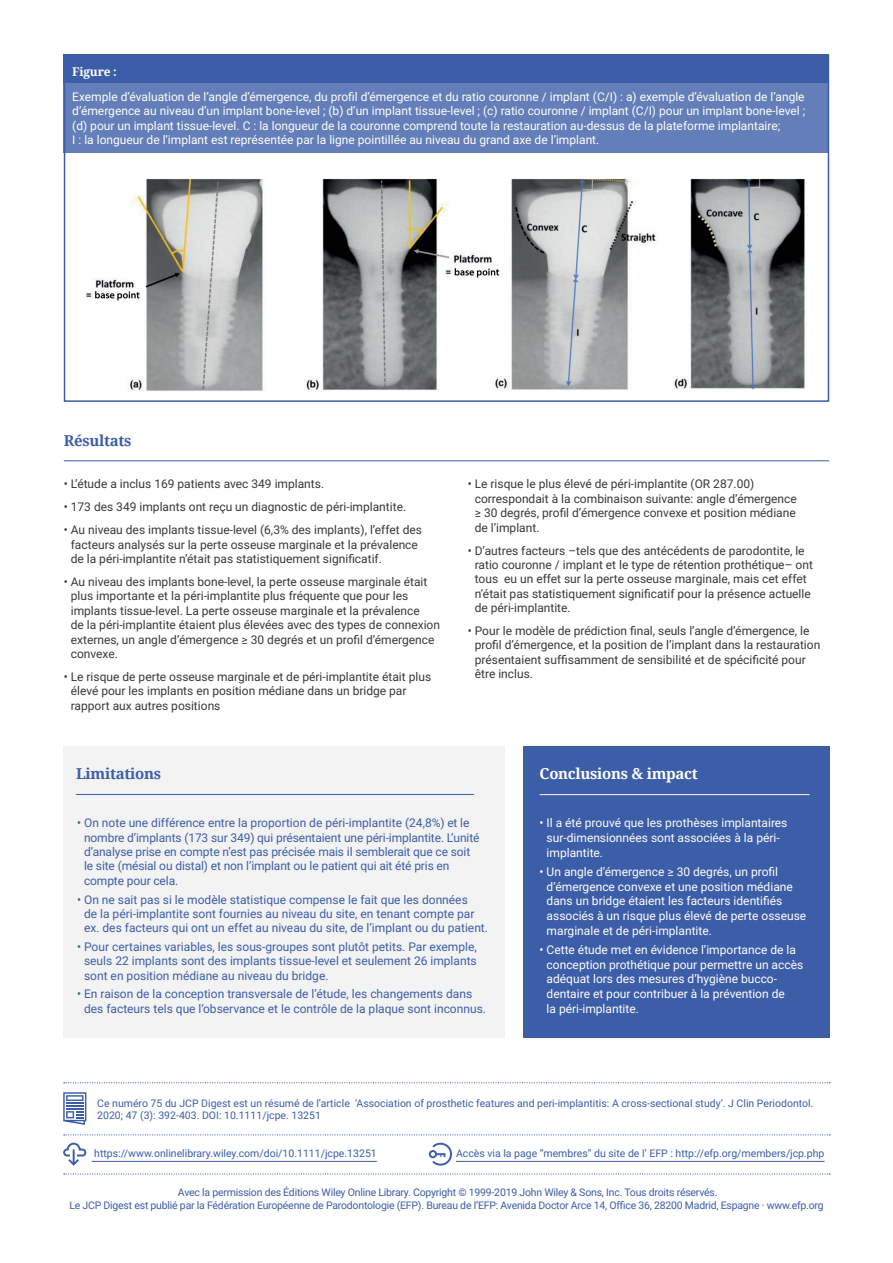
<style>
.page{position:relative;width:893px;height:1263px;background:#fff}
.page>*{position:absolute;margin:0;border:0;box-sizing:border-box;transform-origin:0 0}
.t1{font:700 15px "Noto Serif";letter-spacing:-.02em;color:#3c5da8}
.t2{font:700 15px "Noto Serif";letter-spacing:-.02em;color:#fff}
.t3{font:12px/14.4px "Roboto";color:#363838}
.t4{font:12px/14.7px "Roboto";color:#fff}
.t5{font:12px/14.4px "Roboto";color:#3c5da8}
.t6{font:700 12px "Noto Serif";letter-spacing:-.02em;color:#fff}
.t7{font:10.5px/12.6px "Roboto";letter-spacing:-.01em;color:#3c5da8}
</style>
<div class="page">
<div style="left:64px;top:55px;width:765px;height:29px;background:#3c5da8"></div>
<div style="left:64px;top:83px;width:765px;height:70px;background:#637eb9"></div>
<svg style="left:64px;top:1173px;width:766px;height:1px"></svg>
<svg style="left:64px;top:1082px;width:766px;height:1px"></svg>
<svg style="left:63px;top:1092px;width:23px;height:33px"></svg>
<svg style="left:64px;top:1134px;width:766px;height:1px"></svg>
<hr style="left:92px;top:1161px;width:285px;height:1px;background:#3c5da8">
<svg style="left:63px;top:1142px;width:24px;height:24px"></svg>
<hr style="left:64px;top:460px;width:765px;height:1px;background:#3c5da8">
<div style="left:64px;top:746px;width:441px;height:291px;background:#f3f3f3"></div>
<hr style="left:76px;top:794px;width:398px;height:1px;background:#3c5da8">
<div style="left:523px;top:746px;width:306px;height:291px;background:#3c5da8"></div>
<hr style="left:540px;top:794px;width:269px;height:1px;background:#fff">
<hr style="left:456px;top:1161px;width:368px;height:1px;background:#3c5da8">
<svg style="left:429px;top:1142px;width:23px;height:24px"></svg>
<img style="left:85px;top:178px;width:720px;height:213px">
<div style="left:64px;top:54px;width:765px;height:348px;border:2px solid #3c5da8"></div>
<p class="t6" style="left:72px;top:63px;width:46px">Figure :</p>
<p class="t4" style="left:72px;top:89px;width:734px">Exemple d’évaluation de l’angle d’émergence, du profil d’émergence et du ratio couronne / implant (C/I) : a) exemple d’évaluation de l’angle d’émergence au niveau d’un implant bone-level ; (b) d’un implant tissue-level ; (c) ratio couronne / implant (C/I) pour un implant bone-level ; (d) pour un implant tissue-level. C : la longueur de la couronne comprend toute la restauration au-dessus de la plateforme implantaire;<br>I : la longueur de l’implant est représentée par la ligne pointillée au niveau du grand axe de l’implant.</p>
<p class="t1" style="left:64px;top:430px;width:69px">Résultats</p>
<p class="t3" style="left:64px;top:476px;width:262px">• L’étude a inclus 169 patients avec 349 implants.</p>
<p class="t3" style="left:64px;top:499px;width:344px">• 173 des 349 implants ont reçu un diagnostic de péri-implantite.</p>
<p class="t3" style="left:71px;top:522px;width:353px;text-indent:-7px">• Au niveau des implants tissue-level (6,3% des implants), l’effet des facteurs analysés sur la perte osseuse marginale et la prévalence de la péri-implantite n’était pas statistiquement significatif.</p>
<p class="t3" style="left:71px;top:574px;width:371px;text-indent:-7px">• Au niveau des implants bone-level, la perte osseuse marginale était plus importante et la péri-implantite plus fréquente que pour les implants tissue-level. La perte osseuse marginale et la prévalence<br>de la péri-implantite étaient plus élevées avec des types de connexion externes, un angle d’émergence ≥ 30 degrés et un profil d’émergence convexe.</p>
<p class="t3" style="left:71px;top:669px;width:362px;text-indent:-7px">• Le risque de perte osseuse marginale et de péri-implantite était plus élevé pour les implants en position médiane dans un bridge par rapport aux autres positions</p>
<p class="t1" style="left:76px;top:763px;width:87px">Limitations</p>
<p class="t3" style="left:475px;top:476px;width:324px;text-indent:-7px">• Le risque le plus élevé de péri-implantite (OR 287.00) correspondait à la combinaison suivante: angle d’émergence ≥ 30 degrés, profil d’émergence convexe et position médiane de l’implant.</p>
<p class="t3" style="left:475px;top:543px;width:340px;text-indent:-7px">• D’autres facteurs –tels que des antécédents de parodontite, le ratio couronne / implant et le type de rétention prothétique– ont tous eu un effet sur la perte osseuse marginale, mais cet effet n’était pas statistiquement significatif pour la présence actuelle de péri-implantite.</p>
<p class="t3" style="left:475px;top:623px;width:347px;text-indent:-7px">• Pour le modèle de prédiction final, seuls l’angle d’émergence, le profil d’émergence, et la position de l’implant dans la restauration présentaient suffisamment de sensibilité et de spécificité pour être inclus.</p>
<p class="t2" style="left:540px;top:763px;width:160px">Conclusions &amp; impact</p>
<p class="t5" style="left:84px;top:815px;width:397px;text-indent:-7px">• On note une différence entre la proportion de péri-implantite (24,8%) et le nombre d’implants (173 sur 349) qui présentaient une péri-implantite. L’unité d’analyse prise en compte n’est pas précisée mais il semblerait que ce soit le site (mésial ou distal) et non l’implant ou le patient qui ait été pris en compte pour cela.</p>
<p class="t5" style="left:84px;top:892px;width:405px;text-indent:-7px">• On ne sait pas si le modèle statistique compense le fait que les données<br>de la péri-implantite sont fournies au niveau du site, en tenant compte par ex. des facteurs qui ont un effet au niveau du site, de l’implant ou du patient.</p>
<p class="t5" style="left:84px;top:939px;width:394px;text-align:justify;text-indent:-7px">• Pour certaines variables, les sous-groupes sont plutôt petits. Par exemple, seuls 22 implants sont des implants tissue-level et seulement 26 implants sont en position médiane au niveau du bridge.</p>
<p class="t5" style="left:84px;top:986px;width:403px;text-indent:-7px">• En raison de la conception transversale de l’étude, les changements dans des facteurs tels que l’observance et le contrôle de la plaque sont inconnus.</p>
<p class="t4" style="left:547px;top:815px;width:242px;text-indent:-7px">• Il a été prouvé que les prothèses implantaires sur-dimensionnées sont associées à la péri&shy;implantite.</p>
<p class="t4" style="left:547px;top:864px;width:261px;text-indent:-7px">• Un angle d’émergence ≥ 30 degrés, un profil d’émergence convexe et une position médiane dans un bridge étaient les facteurs identifiés associés à un risque plus élevé de perte osseuse marginale et de péri-implantite.</p>
<p class="t4" style="left:547px;top:942px;width:258px;text-indent:-7px">• Cette étude met en évidence l’importance de la conception prothétique pour permettre un accès adéquat lors des mesures d’hygiène bucco&shy;dentaire et pour contribuer à la prévention de<br>la péri-implantite.</p>
<p class="t7" style="left:97px;top:1096px;width:718px">Ce numéro 75 du JCP Digest est un résumé de l’article ‘Association of prosthetic features and peri-implantitis: A cross-sectional study’. J Clin Periodontol.<br>2020; 47 (3): 392-403. DOI: 10.1111/jcpe. 13251</p>
<p class="t7" style="left:94px;top:1146px;width:284px">https://www.onlinelibrary.wiley.com/doi/10.1111/jcpe.13251</p>
<p class="t7" style="left:456px;top:1146px;width:370px">Accès via la page “membres” du site de l’ EFP : http://efp.org/members/jcp.php</p>
<p class="t7" style="left:178px;top:1185px;width:541px">Avec la permission des Éditions Wiley Online Library. Copyright © 1999-2019 John Wiley &amp; Sons, Inc. Tous droits réservés.</p>
<p class="t7" style="left:69px;top:1198px;width:756px">Le JCP Digest est publié par la Fédération Européenne de Parodontologie (EFP). Bureau de l’EFP: Avenida Doctor Arce 14, Office 36, 28200 Madrid, Espagne · www.efp.org</p>
</div>
